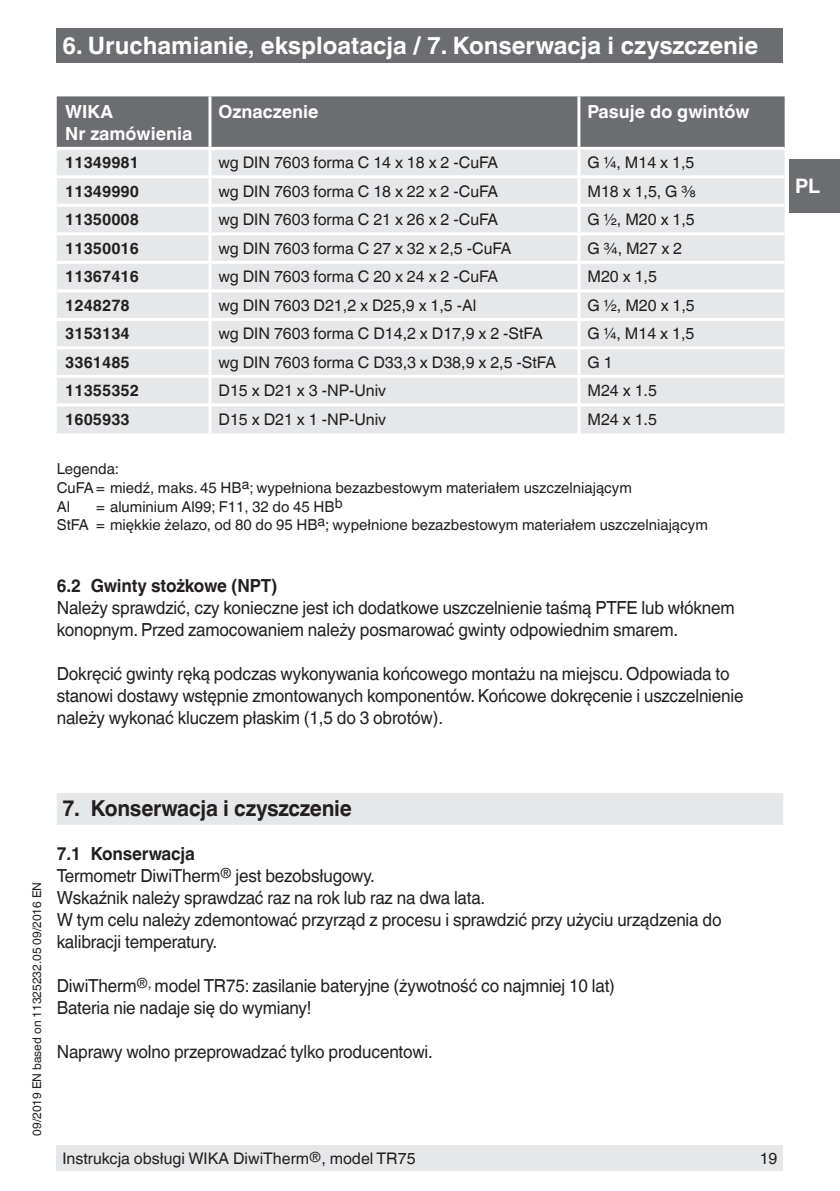
<style>
.page{position:relative;width:840px;height:1191px;background:#fff}
.page>*{position:absolute;margin:0;border:0;box-sizing:border-box;transform-origin:0 0}
.t1{font:700 24px "Helvetica World";color:#fff}
.t2{font:700 22px "Helvetica World";letter-spacing:-.01em;color:#231f20;scale:.95 1}
.t3{font:700 20px "Helvetica World";color:#fff}
.t4{font:18px/22px "Helvetica World";letter-spacing:-.01em;color:#231f20;scale:.95 1}
.t5{font:700 18px/22px "Helvetica World";color:#fff}
.t6{font:700 18px "Helvetica World";letter-spacing:-.01em;color:#231f20;scale:.95 1}
.t7{font:16px "Helvetica World";color:#231f20}
.t8{font:700 16px "Helvetica World";color:#231f20}
.t9{font:15px/18.8px "Helvetica World";color:#231f20}
.t10{font:12px "Helvetica World";color:#231f20}
.s1{font-weight:700}
.s2{font-size:14px}
</style>
<div class="page">
<div style="left:57px;top:28px;width:725px;height:34px;background:#6c6d70"></div>
<div style="left:56px;top:1145px;width:726px;height:26px;background:#e6e7e9"></div>
<div style="left:789px;top:159px;width:50px;height:54px;background:#6c6d70"></div>
<div style="left:57px;top:793px;width:725px;height:32px;background:#e6e7e9"></div>
<div style="left:57px;top:96px;width:727px;height:51px;background:#6c6d70"></div>
<div style="left:57px;top:150px;width:727px;height:283px;background:#e6e7e9"></div>
<hr style="left:208px;top:96px;width:3px;height:51px;background:#fff">
<hr style="left:577px;top:96px;width:3px;height:51px;background:#fff">
<hr style="left:208px;top:150px;width:3px;height:25px;background:#fff">
<hr style="left:577px;top:150px;width:3px;height:25px;background:#fff">
<hr style="left:57px;top:175px;width:153px;height:3px;background:#fff">
<hr style="left:210px;top:175px;width:368px;height:3px;background:#fff">
<hr style="left:208px;top:178px;width:3px;height:26px;background:#fff">
<hr style="left:578px;top:175px;width:206px;height:3px;background:#fff">
<hr style="left:577px;top:178px;width:3px;height:26px;background:#fff">
<hr style="left:57px;top:204px;width:153px;height:3px;background:#fff">
<hr style="left:210px;top:204px;width:368px;height:3px;background:#fff">
<hr style="left:208px;top:207px;width:3px;height:25px;background:#fff">
<hr style="left:578px;top:204px;width:206px;height:3px;background:#fff">
<hr style="left:577px;top:207px;width:3px;height:25px;background:#fff">
<hr style="left:57px;top:232px;width:153px;height:3px;background:#fff">
<hr style="left:210px;top:232px;width:368px;height:3px;background:#fff">
<hr style="left:208px;top:235px;width:3px;height:26px;background:#fff">
<hr style="left:578px;top:232px;width:206px;height:3px;background:#fff">
<hr style="left:577px;top:235px;width:3px;height:26px;background:#fff">
<hr style="left:57px;top:261px;width:153px;height:3px;background:#fff">
<hr style="left:210px;top:261px;width:368px;height:3px;background:#fff">
<hr style="left:208px;top:264px;width:3px;height:25px;background:#fff">
<hr style="left:578px;top:261px;width:206px;height:3px;background:#fff">
<hr style="left:577px;top:264px;width:3px;height:25px;background:#fff">
<hr style="left:57px;top:289px;width:153px;height:3px;background:#fff">
<hr style="left:210px;top:289px;width:368px;height:3px;background:#fff">
<hr style="left:208px;top:292px;width:3px;height:26px;background:#fff">
<hr style="left:578px;top:289px;width:206px;height:3px;background:#fff">
<hr style="left:577px;top:292px;width:3px;height:26px;background:#fff">
<hr style="left:57px;top:318px;width:153px;height:3px;background:#fff">
<hr style="left:210px;top:318px;width:368px;height:3px;background:#fff">
<hr style="left:208px;top:321px;width:3px;height:25px;background:#fff">
<hr style="left:578px;top:318px;width:206px;height:3px;background:#fff">
<hr style="left:577px;top:321px;width:3px;height:25px;background:#fff">
<hr style="left:57px;top:346px;width:153px;height:3px;background:#fff">
<hr style="left:210px;top:346px;width:368px;height:3px;background:#fff">
<hr style="left:208px;top:349px;width:3px;height:26px;background:#fff">
<hr style="left:578px;top:346px;width:206px;height:3px;background:#fff">
<hr style="left:577px;top:349px;width:3px;height:26px;background:#fff">
<hr style="left:57px;top:375px;width:153px;height:3px;background:#fff">
<hr style="left:210px;top:375px;width:368px;height:3px;background:#fff">
<hr style="left:208px;top:378px;width:3px;height:25px;background:#fff">
<hr style="left:578px;top:375px;width:206px;height:3px;background:#fff">
<hr style="left:577px;top:378px;width:3px;height:25px;background:#fff">
<hr style="left:57px;top:403px;width:153px;height:3px;background:#fff">
<hr style="left:210px;top:403px;width:368px;height:3px;background:#fff">
<hr style="left:208px;top:406px;width:3px;height:27px;background:#fff">
<hr style="left:578px;top:403px;width:206px;height:3px;background:#fff">
<hr style="left:577px;top:406px;width:3px;height:27px;background:#fff">
<h1 class="t1" style="left:62px;top:32px;width:696px">6. Uruchamianie, eksploatacja / 7. Konserwacja i czyszczenie</h1>
<p class="t5" style="left:65px;top:101px;width:128px">WIKA<br>Nr zamówienia</p>
<p class="t5" style="left:218px;top:101px;width:101px">Oznaczenie</p>
<p class="t5" style="left:587px;top:101px;width:164px">Pasuje do gwintów</p>
<p class="t8" style="left:65px;top:153px;width:75px">11349981</p>
<p class="t7" style="left:218px;top:153px;width:281px">wg DIN 7603 forma C 14 x 18 x 2 -CuFA</p>
<p class="t7" style="left:587px;top:153px;width:108px">G ¼, M14 x 1,5</p>
<p class="t8" style="left:65px;top:182px;width:75px">11349990</p>
<p class="t7" style="left:218px;top:182px;width:281px">wg DIN 7603 forma C 18 x 22 x 2 -CuFA</p>
<p class="t7" style="left:587px;top:182px;width:110px">M18 x 1,5, G ⅜</p>
<p class="t8" style="left:65px;top:210px;width:75px">11350008</p>
<p class="t7" style="left:218px;top:210px;width:281px">wg DIN 7603 forma C 21 x 26 x 2 -CuFA</p>
<p class="t7" style="left:587px;top:210px;width:109px">G ½, M20 x 1,5</p>
<p class="t8" style="left:65px;top:239px;width:75px">11350016</p>
<p class="t7" style="left:218px;top:239px;width:294px">wg DIN 7603 forma C 27 x 32 x 2,5 -CuFA</p>
<p class="t7" style="left:587px;top:239px;width:96px">G ¾, M27 x 2</p>
<p class="t8" style="left:65px;top:267px;width:75px">11367416</p>
<p class="t7" style="left:218px;top:267px;width:281px">wg DIN 7603 forma C 20 x 24 x 2 -CuFA</p>
<p class="t7" style="left:587px;top:267px;width:71px">M20 x 1,5</p>
<p class="t8" style="left:65px;top:296px;width:66px">1248278</p>
<p class="t7" style="left:218px;top:296px;width:259px">wg DIN 7603 D21,2 x D25,9 x 1,5 -Al</p>
<p class="t7" style="left:587px;top:296px;width:109px">G ½, M20 x 1,5</p>
<p class="t8" style="left:65px;top:324px;width:66px">3153134</p>
<p class="t7" style="left:218px;top:324px;width:325px">wg DIN 7603 forma C D14,2 x D17,9 x 2 -StFA</p>
<p class="t7" style="left:587px;top:324px;width:108px">G ¼, M14 x 1,5</p>
<p class="t8" style="left:65px;top:353px;width:66px">3361485</p>
<p class="t7" style="left:218px;top:353px;width:339px">wg DIN 7603 forma C D33,3 x D38,9 x 2,5 -StFA</p>
<p class="t7" style="left:587px;top:353px;width:27px">G 1</p>
<p class="t8" style="left:65px;top:381px;width:75px">11355352</p>
<p class="t7" style="left:218px;top:381px;width:169px">D15 x D21 x 3 -NP-Univ</p>
<p class="t7" style="left:587px;top:381px;width:71px">M24 x 1.5</p>
<p class="t8" style="left:65px;top:410px;width:66px">1605933</p>
<p class="t7" style="left:218px;top:410px;width:169px">D15 x D21 x 1 -NP-Univ</p>
<p class="t7" style="left:587px;top:410px;width:71px">M24 x 1.5</p>
<p class="t9" style="left:57px;top:459px;width:576px">Legenda:<br>CuFA= miedź, maks. 45 HB<sup>a</sup>; wypełniona bezazbestowym materiałem uszczelniającym<br>Al</p>
<p class="t9" style="left:57px;top:497px;width:652px;text-indent:39px">= aluminium Al99; F11, 32 do 45 HB<sup>b<br></sup>StFA = miękkie żelazo, od 80 do 95 HB<sup>a</sup>; wypełnione bezazbestowym materiałem uszczelniającym</p>
<p class="t6" style="left:57px;top:575px;width:234px">6.2 Gwinty stożkowe (NPT)</p>
<p class="t4" style="left:57px;top:597px;width:714px">Należy sprawdzić, czy konieczne jest ich dodatkowe uszczelnienie taśmą PTFE lub włóknem konopnym. Przed zamocowaniem należy posmarować gwinty odpowiednim smarem.</p>
<p class="t4" style="left:57px;top:663px;width:724px">Dokręcić gwinty ręką podczas wykonywania końcowego montażu na miejscu. Odpowiada to stanowi dostawy wstępnie zmontowanych komponentów. Końcowe dokręcenie i uszczelnienie należy wykonać kluczem płaskim (1,5 do 3 obrotów).</p>
<p class="t3" style="left:794px;top:174px;width:27px">PL</p>
<p class="t10" style="left:30px;top:1135px;width:255px;rotate:-90deg">09/2019 EN based on 11325232.05 09/2016 EN</p>
<p class="t2" style="left:62px;top:796px;width:306px">7. Konserwacja i czyszczenie</p>
<p class="t4" style="left:57px;top:843px;width:701px"><span class="s1">7.1 Konserwacja<br></span>Termometr DiwiTherm<sup>®</sup> jest bezobsługowy.<br>Wskaźnik należy sprawdzać raz na rok lub raz na dwa lata.<br>W tym celu należy zdemontować przyrząd z procesu i sprawdzić przy użyciu urządzenia do kalibracji temperatury.</p>
<p class="t4" style="left:57px;top:975px;width:588px">DiwiTherm<sup>®,</sup> model TR75: zasilanie bateryjne (żywotność co najmniej 10 lat)<br>Bateria nie nadaje się do wymiany!</p>
<p class="t4" style="left:57px;top:1041px;width:397px">Naprawy wolno przeprowadzać tylko producentowi.</p>
<p class="t7" style="left:62px;top:1149px;width:354px">Instrukcja obsługi WIKA DiwiTherm<span class="s2">®</span>, model TR75</p>
<p class="t7" style="left:759px;top:1149px;width:19px">19</p>
</div>
